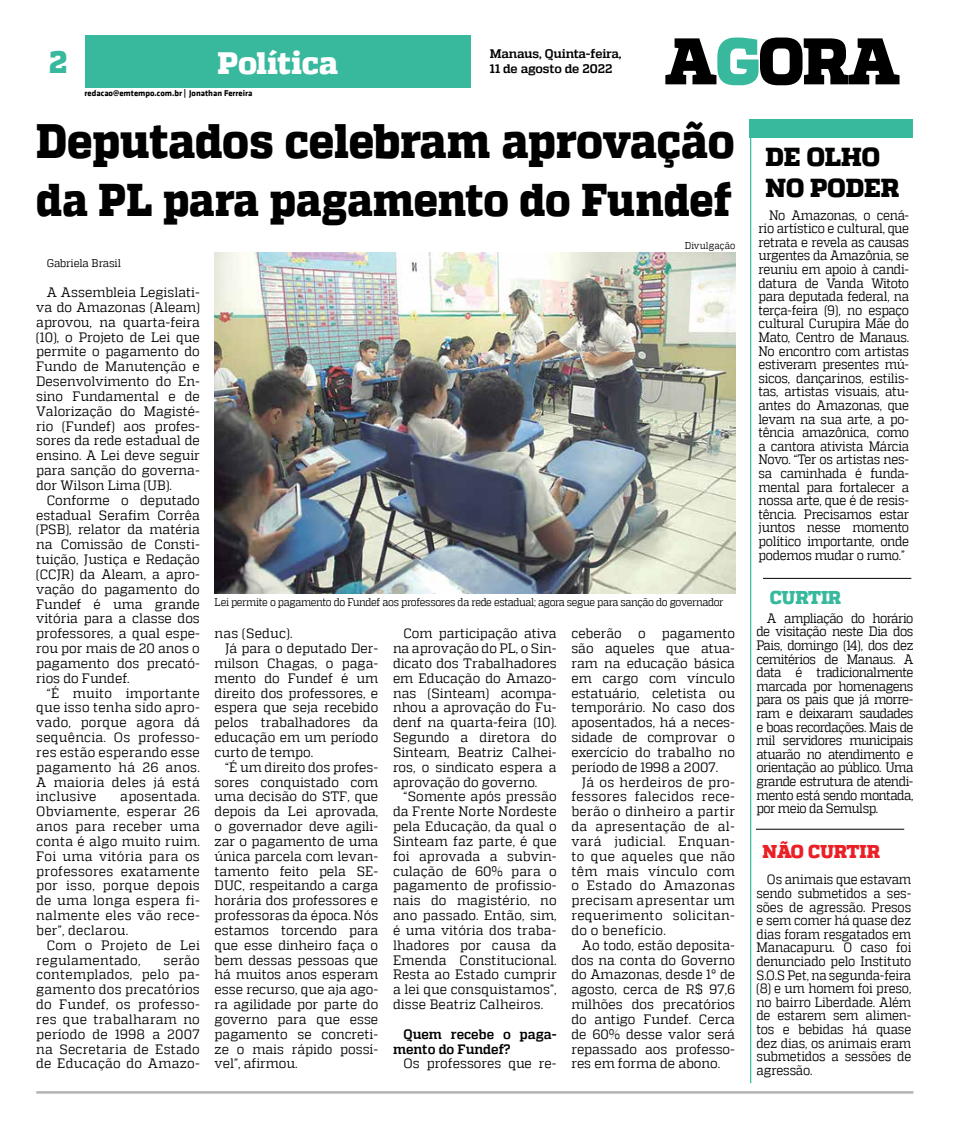
<style>
.page{position:relative;width:957px;height:1134px;background:#fff}
.page>*{position:absolute;margin:0;border:0;box-sizing:border-box;transform-origin:0 0}
.t1{font:800 48.25px "MW Quadon";letter-spacing:-.005em;color:#000;scale:.9 1}
.t2{font:800 45.75px "MW Quadon";letter-spacing:-.005em;color:#000;scale:.9 1}
.t3{font:800 30.88px "MW Quadon";color:#fff}
.t4{font:800 30.88px "MW Quadon";color:#38b99d}
.t5{font:800 26px/31.1px "MW Quadon";color:#000}
.t6{font:800 18.5px "MW Quadon";color:#eb2026}
.t7{font:800 18.5px "MW Quadon";color:#38b99d}
.t8{font:13.62px/14.9px "MW Quadon";color:#000;text-align:justify;scale:.95 1}
.t9{font:13.62px/13.6px "MW Quadon";color:#000;text-align:justify;scale:.9 1}
.t10{font:13.62px/14.9px "MW Quadon";letter-spacing:.02em;color:#000;scale:.95 1}
.t11{font:700 13.62px/14.9px "MW Quadon";color:#000;scale:.95 1}
.t12{font:700 12.38px/14.9px "MW Quadon";letter-spacing:-.015em;color:#000}
.t13{font:11.12px "MW Quadon";letter-spacing:-.035em;color:#000;scale:.9 1}
.t14{font:11.12px "MW Quadon";letter-spacing:-.01em;color:#000;scale:.95 1}
.t15{font:9.88px "MW Quadon";letter-spacing:.01em;color:#000;scale:.9 1}
.t16{font:700 8.62px "MW Klavika Bd";color:#000}
</style>
<div class="page">
<div style="left:85px;top:35px;width:385px;height:53px;background:#38b99d"></div>
<svg style="left:665px;top:38px;width:234px;height:47px"></svg>
<img style="left:215px;top:253px;width:520px;height:341px">
<div style="left:749px;top:119px;width:164px;height:19px;background:#38b99d"></div>
<hr style="left:763px;top:578px;width:148px;height:1px;background:#000">
<hr style="left:756px;top:829px;width:148px;height:1px;background:#000">
<hr style="left:750px;top:125px;width:1px;height:958px;background:#3abb9c">
<hr style="left:36px;top:1091px;width:877px;height:2px;background:#b1b3b5">
<h3 class="t4" style="left:49px;top:44px;width:20px">2</h3>
<h3 class="t3" style="left:217px;top:45px;width:122px">Política</h3>
<p class="t12" style="left:490px;top:46px;width:133px">Manaus, Quinta-feira,<br>11 de agosto de 2022</p>
<p class="t16" style="left:85px;top:87px;width:169px">redacao@emtempo.com.br | Jonathan Ferreira</p>
<h1 class="t1" style="left:36px;top:112px;width:777px">Deputados celebram aprovação</h1>
<h2 class="t2" style="left:36px;top:173px;width:775px">da PL para pagamento do Fundef</h2>
<p class="t15" style="left:685px;top:240px;width:58px">Divulgação</p>
<p class="t14" style="left:47px;top:257px;width:80px">Gabriela Brasil</p>
<p class="t8" style="left:36px;top:285px;width:174px;text-indent:11px">A Assembleia Legislati&shy;va do Amazonas (Aleam) aprovou, na quarta-feira (10), o Projeto de Lei que permite o pagamento do Fundo de Manutenção e Desenvolvimento do En&shy;sino Fundamental e de Valorização do Magisté&shy;rio (Fundef) aos profes&shy;sores da rede estadual de ensino. A Lei deve seguir para sanção do governa&shy;dor Wilson Lima (UB).</p>
<p class="t8" style="left:36px;top:492px;width:174px;text-indent:11px">Conforme o deputado estadual Serafim Corrêa (PSB), relator da matéria na Comissão de Consti&shy;tuição, Justiça e Redação (CCJR) da Aleam, a apro&shy;vação do pagamento do Fundef é uma grande vitória para a classe dos professores, a qual espe&shy;rou por mais de 20 anos o pagamento dos precató&shy;rios do Fundef.</p>
<p class="t8" style="left:36px;top:685px;width:174px;text-indent:11px">“É muito importante que isso tenha sido apro&shy;vado, porque agora dá sequência. Os professo&shy;res estão esperando esse pagamento há 26 anos.<br>A maioria deles já está inclusive</p>
<p class="t8" style="left:36px;top:789px;width:174px;text-indent:84px">aposentada.<br>Obviamente, esperar 26 anos para receber uma conta é algo muito ruim.<br>Foi uma vitória para os professores exatamente por isso, porque depois de uma longa espera fi&shy;nalmente eles vão rece&shy;ber”, declarou.</p>
<p class="t10" style="left:36px;top:937px;width:174px;text-indent:11px">Com o Projeto de Lei regulamentado,</p>
<p class="t8" style="left:36px;top:952px;width:174px;text-indent:127px">serão contemplados, pelo pa&shy;gamento dos precatórios do Fundef, os professo&shy;res que trabalharam no período de 1998 a 2007 na Secretaria de Estado de Educação do Amazo-</p>
<p class="t13" style="left:215px;top:595px;width:567px">Lei permite o pagamento do Fundef aos professores da rede estadual; agora segue para sanção do governador</p>
<p class="t10" style="left:215px;top:626px;width:84px">nas (Seduc).</p>
<p class="t8" style="left:225px;top:641px;width:163px">Já para o deputado Der-</p>
<p class="t8" style="left:215px;top:656px;width:174px">milson Chagas, o paga-</p>
<p class="t8" style="left:215px;top:670px;width:174px">mento do Fundef é um</p>
<p class="t8" style="left:215px;top:685px;width:174px">direito dos professores, e</p>
<p class="t8" style="left:215px;top:700px;width:174px">espera que seja recebido</p>
<p class="t8" style="left:215px;top:715px;width:174px">pelos trabalhadores da</p>
<p class="t8" style="left:215px;top:730px;width:174px">educação em um período</p>
<p class="t8" style="left:215px;top:745px;width:105px">curto de tempo.</p>
<p class="t8" style="left:225px;top:759px;width:163px">“É um direito dos profes-</p>
<p class="t8" style="left:215px;top:774px;width:174px">sores conquistado com</p>
<p class="t8" style="left:215px;top:789px;width:174px">uma decisão do STF, que</p>
<p class="t8" style="left:215px;top:804px;width:174px">depois da Lei aprovada,</p>
<p class="t8" style="left:215px;top:819px;width:174px">o governador deve agili-</p>
<p class="t8" style="left:215px;top:834px;width:174px">zar o pagamento de uma</p>
<p class="t8" style="left:215px;top:848px;width:174px">única parcela com levan-</p>
<p class="t8" style="left:215px;top:863px;width:174px">tamento feito pela SE-</p>
<p class="t8" style="left:215px;top:878px;width:174px">DUC, respeitando a carga</p>
<p class="t8" style="left:215px;top:893px;width:174px">horária dos professores e</p>
<p class="t8" style="left:215px;top:908px;width:174px">professoras da época. Nós</p>
<p class="t8" style="left:215px;top:923px;width:174px">estamos torcendo para</p>
<p class="t8" style="left:215px;top:937px;width:174px">que esse dinheiro faça o</p>
<p class="t8" style="left:215px;top:952px;width:174px">bem dessas pessoas que</p>
<p class="t8" style="left:215px;top:967px;width:174px">há muitos anos esperam</p>
<p class="t8" style="left:215px;top:982px;width:174px">esse recurso, que aja ago-</p>
<p class="t8" style="left:215px;top:997px;width:174px">ra agilidade por parte do</p>
<p class="t8" style="left:215px;top:1012px;width:174px">governo para que esse</p>
<p class="t8" style="left:215px;top:1026px;width:174px">pagamento se concreti-</p>
<p class="t8" style="left:215px;top:1041px;width:174px">ze o mais rápido possí-</p>
<p class="t8" style="left:215px;top:1056px;width:89px">vel”, afirmou.</p>
<p class="t8" style="left:393px;top:626px;width:174px;text-indent:11px">Com participação ativa na aprovação do PL, o Sin&shy;dicato dos Trabalhadores em Educação do Amazo&shy;nas (Sinteam) acompa&shy;nhou a aprovação do Fu&shy;denf na quarta-feira (10).<br>Segundo a diretora do Sinteam, Beatriz Calhei&shy;ros, o sindicato espera a aprovação do governo.</p>
<p class="t8" style="left:393px;top:789px;width:174px;text-indent:11px">“Somente após pressão da Frente Norte Nordeste pela Educação, da qual o Sinteam faz parte, é que foi aprovada a subvin&shy;culação de 60% para o pagamento de profissio&shy;nais do magistério, no ano passado. Então, sim, é uma vitória dos traba&shy;lhadores por causa da Emenda Constitucional.<br>Resta ao Estado cumprir a lei que consquistamos”, disse Beatriz Calheiros.</p>
<p class="t11" style="left:393px;top:1027px;width:174px;text-indent:11px">Quem recebe o paga&shy;mento do Fundef?</p>
<p class="t8" style="left:403px;top:1056px;width:163px">Os professores que re-</p>
<p class="t8" style="left:571px;top:626px;width:174px">ceberão o pagamento são aqueles que atua&shy;ram na educação básica em cargo com vínculo estatuário, celetista ou temporário. No caso dos aposentados, há a neces&shy;sidade de comprovar o exercício do trabalho no período de 1998 a 2007.</p>
<p class="t8" style="left:571px;top:774px;width:174px;text-indent:11px">Já os herdeiros de pro&shy;fessores falecidos rece&shy;berão o dinheiro a partir da apresentação de al&shy;vará judicial. Enquan&shy;to que aqueles que não têm mais vínculo com o Estado do Amazonas precisam apresentar um requerimento solicitan&shy;do o benefício.</p>
<p class="t8" style="left:571px;top:937px;width:174px;text-indent:11px">Ao todo, estão deposita&shy;dos na conta do Governo do Amazonas, desde 1° de agosto, cerca de R$ 97,6 milhões dos precatórios do antigo Fundef. Cerca de 60% desse valor será repassado aos professo&shy;res em forma de abono.</p>
<h3 class="t5" style="left:765px;top:142px;width:135px">DE OLHO<br>NO PODER</h3>
<p class="t9" style="left:758px;top:208px;width:169px;text-indent:11px">No Amazonas, o cená&shy;rio artístico e cultural, que retrata e revela as causas urgentes da Amazônia, se reuniu em apoio à candi&shy;datura de Vanda Witoto para deputada federal, na terça-feira (9), no espaço cultural Curupira Mãe do Mato, Centro de Manaus.<br>No encontro com artistas estiveram presentes mú&shy;sicos, dançarinos, estilis&shy;tas, artistas visuais, atu&shy;antes do Amazonas, que levam na sua arte, a po&shy;tência amazônica, como a cantora ativista Márcia Novo. “Ter os artistas nes&shy;sa caminhada é funda&shy;mental para fortalecer a nossa arte, que é de resis&shy;tência. Precisamos estar juntos nesse momento político importante, onde podemos mudar o rumo.”</p>
<h3 class="t7" style="left:769px;top:586px;width:73px">CURTIR</h3>
<p class="t9" style="left:756px;top:611px;width:176px;text-indent:11px">A ampliação do horário de visitação neste Dia dos Pais, domingo (14), dos dez cemitérios de Manaus. A data é tradicionalmente marcada por homenagens para os pais que já morre&shy;ram e deixaram saudades e boas recordações. Mais de mil servidores municipais atuarão no atendimento e orientação ao público. Uma grande estrutura de atendi&shy;mento está sendo montada, por meio da Semulsp.</p>
<h3 class="t6" style="left:762px;top:841px;width:119px">NÃO CURTIR</h3>
<p class="t9" style="left:756px;top:873px;width:174px;text-indent:11px">Os animais que estavam sendo submetidos a ses&shy;sões de agressão. Presos e sem comer há quase dez dias foram resgatados em Manacapuru. O caso foi denunciado pelo Instituto S.O.S Pet, na segunda-feira (8) e um homem foi preso, no bairro Liberdade. Além de estarem sem alimen&shy;tos e bebidas há quase dez dias, os animais eram submetidos a sessões de agressão.</p>
</div>
